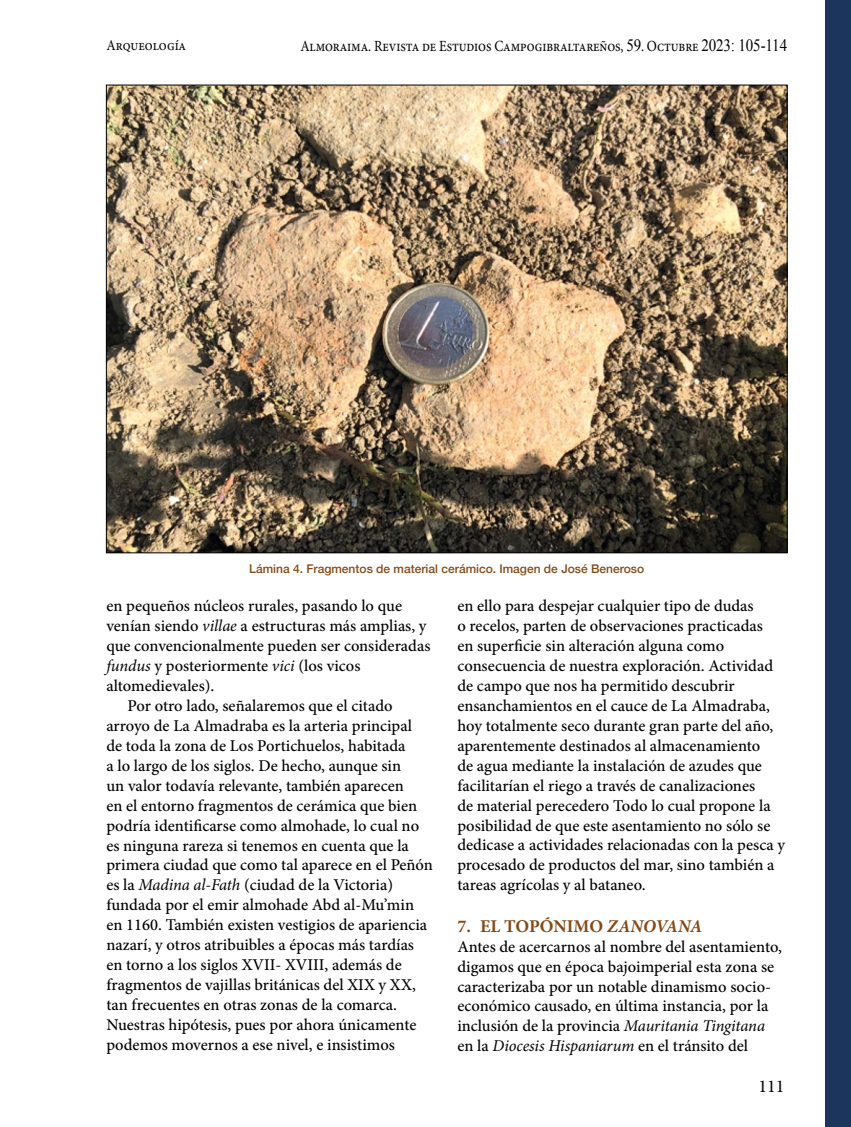
<style>
.page{position:relative;width:851px;height:1127px;background:#fff}
.page>*{position:absolute;margin:0;border:0;box-sizing:border-box;transform-origin:0 0}
.t1{font:700 18px "Minion Pro";color:#844917}
.t2{font:18px "Minion Pro";color:#000}
.t3{font:500 16.5px/20px "Minion Pro";color:#000}
.t4{font:15.6px "Minion Pro";letter-spacing:-.01em;color:#000;scale:.87 1}
.t5{font:14.85px "Minion Pro";color:#000;scale:.91 1}
.t6{font:500 12px "Helvetica Neue";color:#844b18}
.s1{font-family:"Times New Roman";font-size:17.25px}
.s2{font-weight:400;font-style:italic}
.s3{font-style:italic}
</style>
<div class="page">
<div style="left:825px;top:0;width:25px;height:1127px;background:#1b355c"></div>
<img style="left:108px;top:87px;width:677px;height:464px">
<p class="t5" style="left:106px;top:36px;width:89px">Arqueología</p>
<p class="t4" style="left:300px;top:35px;width:561px">Almoraima. Revista de Estudios Campogibraltareños, <span class="s1">59</span>. Octubre <span class="s1">2023: 105-114</span></p>
<p class="t6" style="left:249px;top:559px;width:396px">Lámina 4. Fragmentos de material cerámico. Imagen de José Beneroso</p>
<p class="t3" style="left:106px;top:596px;width:297px">en pequeños núcleos rurales, pasando lo que</p>
<p class="t3" style="left:106px;top:616px;width:321px">venían siendo <span class="s2">villae</span> a estructuras más amplias, y</p>
<p class="t3" style="left:106px;top:636px;width:325px">que convencionalmente pueden ser consideradas</p>
<p class="t3" style="left:106px;top:656px;width:255px"><span class="s2">fundus</span> y posteriormente <span class="s2">vici</span> (los vicos</p>
<p class="t3" style="left:106px;top:676px;width:109px">altomedievales).</p>
<p class="t3" style="left:128px;top:695px;width:266px">Por otro lado, señalaremos que el citado</p>
<p class="t3" style="left:106px;top:715px;width:307px">arroyo de La Almadraba es la arteria principal</p>
<p class="t3" style="left:106px;top:735px;width:300px">de toda la zona de Los Portichuelos, habitada</p>
<p class="t3" style="left:106px;top:755px;width:296px">a lo largo de los siglos. De hecho, aunque sin</p>
<p class="t3" style="left:106px;top:775px;width:299px">un valor todavía relevante, también aparecen</p>
<p class="t3" style="left:106px;top:795px;width:312px">en el entorno fragmentos de cerámica que bien</p>
<p class="t3" style="left:106px;top:815px;width:314px">podría identificarse como almohade, lo cual no</p>
<p class="t3" style="left:106px;top:835px;width:304px">es ninguna rareza si tenemos en cuenta que la</p>
<p class="t3" style="left:106px;top:855px;width:328px">primera ciudad que como tal aparece en el Peñón</p>
<p class="t3" style="left:106px;top:875px;width:288px">es la <span class="s2">Madina al-Fath</span> (ciudad de la Victoria)</p>
<p class="t3" style="left:106px;top:895px;width:309px">fundada por el emir almohade Abd al-Mu’min</p>
<p class="t3" style="left:106px;top:915px;width:322px">en 1160. También existen vestigios de apariencia</p>
<p class="t3" style="left:106px;top:935px;width:309px">nazarí, y otros atribuibles a épocas más tardías</p>
<p class="t3" style="left:106px;top:955px;width:297px">en torno a los siglos XVII- XVIII, además de</p>
<p class="t3" style="left:106px;top:975px;width:311px">fragmentos de vajillas británicas del XIX y XX,</p>
<p class="t3" style="left:106px;top:995px;width:292px">tan frecuentes en otras zonas de la comarca.</p>
<p class="t3" style="left:106px;top:1015px;width:311px">Nuestras hipótesis, pues por ahora únicamente</p>
<p class="t3" style="left:106px;top:1035px;width:290px">podemos movernos a ese nivel, e insistimos</p>
<p class="t3" style="left:457px;top:596px;width:329px">en ello para despejar cualquier tipo de dudas<br>o recelos, parten de observaciones practicadas<br>en superficie sin alteración alguna como consecuencia de nuestra exploración. Actividad de campo que nos ha permitido descubrir ensanchamientos en el cauce de La Almadraba, hoy totalmente seco durante gran parte del año, aparentemente destinados al almacenamiento<br>de agua mediante la instalación de azudes que facilitarían el riego a través de canalizaciones<br>de material perecedero Todo lo cual propone la posibilidad de que este asentamiento no sólo se dedicase a actividades relacionadas con la pesca y procesado de productos del mar, sino también a tareas agrícolas y al bataneo.</p>
<p class="t1" style="left:457px;top:913px;width:246px">7. EL TOPÓNIMO <span class="s3">ZANOVANA</span></p>
<p class="t3" style="left:457px;top:936px;width:326px">Antes de acercarnos al nombre del asentamiento, digamos que en época bajoimperial esta zona se caracterizaba por un notable dinamismo socio&shy;económico causado, en última instancia, por la inclusión de la provincia <span class="s2">Mauritania Tingitana </span>en la <span class="s2">Diocesis Hispaniarum</span> en el tránsito del</p>
<p class="t2" style="left:758px;top:1074px;width:27px">111</p>
</div>
